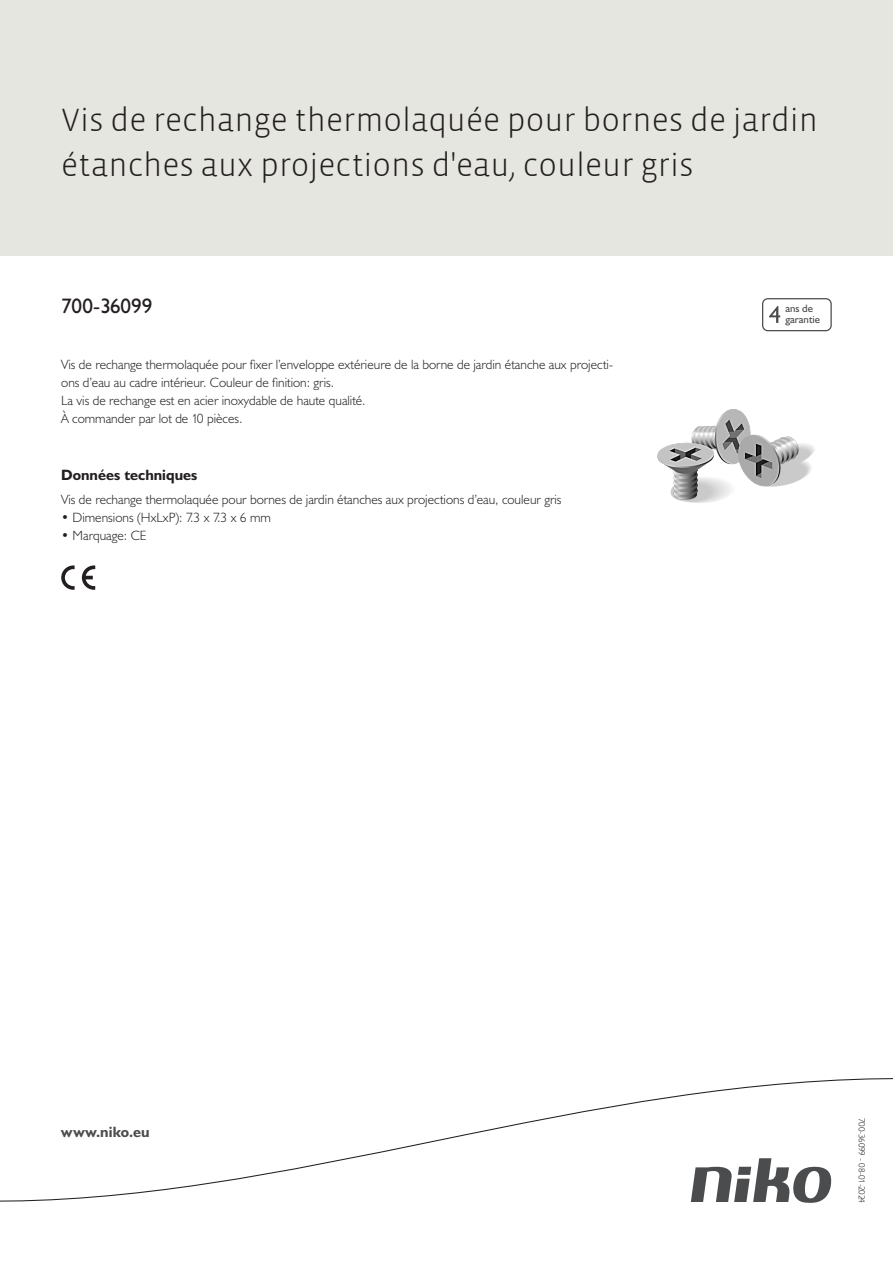
<style>
.page{position:relative;width:893px;height:1263px;background:#fff}
.page>*{position:absolute;margin:0;border:0;box-sizing:border-box;transform-origin:0 0}
.Title_datasheets{font:300 33px/45px "Vista Sans";color:#231f20}
.Article_number{font:21px "Humanist 521 BT";letter-spacing:-.005em;color:#231f20}
.Titles_parts{font:700 15px "Humanist 521 BT";color:#231f20}
.titel_afbeelding{font:700 15px "Humanist 521 BT";letter-spacing:.005em;color:#4b4c4d}
.Platte_tekst_CAB{font:300 13.5px/18px "Humanist 521 BT";color:#231f20}
.USP_Bullets{font:300 13.5px "Humanist 521 BT";color:#231f20}
.t1{font:10.8px/10.8px "Humanist 521 BT";color:#4b4c4d}
.Revision{font:300 9px "Humanist 521 BT";letter-spacing:-.03em;color:#231f20}
</style>
<div class="page">
<div style="left:0;top:0;width:893px;height:255px;background:#e6e6e0"></div>
<svg style="left:82px;top:565px;width:13px;height:25px"></svg>
<svg style="left:61px;top:565px;width:14px;height:25px"></svg>
<svg style="left:762px;top:298px;width:70px;height:33px"></svg>
<svg style="left:0;top:1078px;width:893px;height:125px"></svg>
<img style="left:657px;top:409px;width:158px;height:94px">
<p class="Title_datasheets" style="left:61px;top:98px;width:758px">Vis de rechange thermolaquée pour bornes de jardin étanches aux projections d'eau, couleur gris</p>
<p class="Article_number" style="left:61px;top:293px;width:93px">700-36099</p>
<p class="t1" style="left:785px;top:303px;width:36px">ans de garantie</p>
<p class="Platte_tekst_CAB" style="left:61px;top:355px;width:554px">Vis de rechange thermolaquée pour fixer l’enveloppe extérieure de la borne de jardin étanche aux projecti&shy;ons d’eau au cadre intérieur. Couleur de finition: gris.<br>La vis de rechange est en acier inoxydable de haute qualité.<br>À commander par lot de 10 pièces.</p>
<p class="Titles_parts" style="left:61px;top:465px;width:138px">Données techniques</p>
<p class="Platte_tekst_CAB" style="left:61px;top:490px;width:502px">Vis de rechange thermolaquée pour bornes de jardin étanches aux projections d’eau, couleur gris</p>
<p class="USP_Bullets" style="left:61px;top:509px;width:211px">• Dimensions (HxLxP): 7.3 x 7.3 x 6 mm</p>
<p class="USP_Bullets" style="left:61px;top:527px;width:87px">• Marquage: CE</p>
<p class="titel_afbeelding" style="left:61px;top:1122px;width:90px">www.niko.eu</p>
<p class="Revision" style="left:868px;top:1118px;width:87px;rotate:90deg">700-36099 - 08-01-2024</p>
</div>
